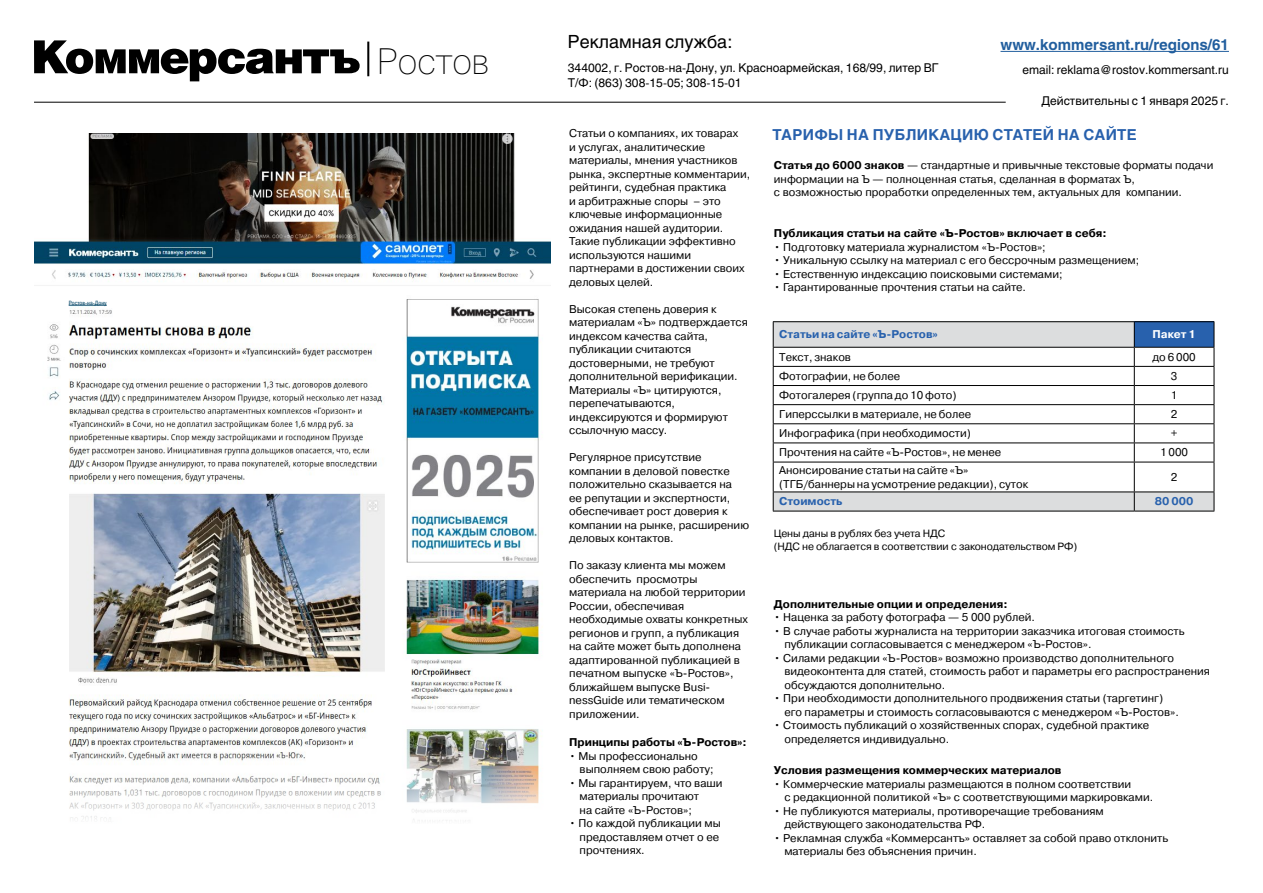
<style>
.page{position:relative;width:1263px;height:893px;background:#fff}
.page>*{position:absolute;margin:0;border:0;box-sizing:border-box;transform-origin:0 0}
.t1{font:35.4px "Helios Thin C";color:#000}
.t2{font:18px "Helios";color:#000}
.t3{font:700 15px "Helios";letter-spacing:.02em;color:#2861ad}
.t4{font:700 15px "Helios";color:#215e9e}
.t5{font:12px/15px "Helios";color:#000}
.t6{font:11.25px/13.5px "Pragmatica";color:#000}
.t7{font:700 11.25px "Pragmatica";color:#000}
.t8{font:700 11.25px "Pragmatica";color:#2861ad}
.t9{font:700 11.25px "Pragmatica";color:#fff}
.t10{font:10.5px/13.5px "Pragmatica";letter-spacing:-.01em;color:#000}
.t11{font:6px "Pragmatica Cond";color:#004465}
.s1{font-weight:700}
</style>
<div class="page">
<div style="left:773px;top:322px;width:361px;height:25px;background:#dcddde"></div>
<div style="left:1134px;top:322px;width:80px;height:25px;background:#2861ad"></div>
<svg style="left:774px;top:348px;width:440px;height:144px"></svg>
<hr style="left:773px;top:321px;width:361px;height:1px;background:#000">
<hr style="left:773px;top:347px;width:361px;height:1px;background:#000">
<hr style="left:773px;top:366px;width:361px;height:1px;background:#000">
<hr style="left:773px;top:385px;width:361px;height:1px;background:#000">
<hr style="left:773px;top:404px;width:361px;height:1px;background:#000">
<hr style="left:773px;top:423px;width:361px;height:1px;background:#000">
<hr style="left:773px;top:443px;width:361px;height:1px;background:#000">
<svg style="left:773px;top:322px;width:1px;height:140px"></svg>
<hr style="left:773px;top:462px;width:1px;height:30px;background:#000">
<hr style="left:1134px;top:321px;width:80px;height:1px;background:#000">
<hr style="left:1134px;top:347px;width:80px;height:1px;background:#000">
<hr style="left:1134px;top:366px;width:80px;height:1px;background:#000">
<hr style="left:1134px;top:385px;width:80px;height:1px;background:#000">
<hr style="left:1134px;top:404px;width:80px;height:1px;background:#000">
<hr style="left:1134px;top:423px;width:80px;height:1px;background:#000">
<hr style="left:1134px;top:443px;width:80px;height:1px;background:#000">
<svg style="left:1134px;top:322px;width:1px;height:140px"></svg>
<svg style="left:1214px;top:322px;width:1px;height:140px"></svg>
<hr style="left:1134px;top:462px;width:1px;height:30px;background:#000">
<hr style="left:1214px;top:462px;width:1px;height:30px;background:#000">
<hr style="left:773px;top:462px;width:361px;height:1px;background:#000">
<hr style="left:773px;top:511px;width:361px;height:1px;background:#000">
<hr style="left:1134px;top:462px;width:80px;height:1px;background:#000">
<hr style="left:1134px;top:511px;width:80px;height:1px;background:#000">
<svg style="left:773px;top:492px;width:442px;height:19px;background:#d0d1d2"></svg>
<hr style="left:34px;top:102px;width:972px;height:1px;background:#000">
<hr style="left:1000px;top:51px;width:229px;height:1px;background:#215e9e">
<svg style="left:34px;top:40px;width:326px;height:41px"></svg>
<hr style="left:367px;top:42px;width:2px;height:34px;background:#000">
<img style="left:34px;top:133px;width:517px;height:688px">
<svg style="left:69px;top:300px;width:48px;height:6px"></svg>
<hr style="left:69px;top:305px;width:38px;height:1px;background:#004465">
<p class="t11" style="left:69px;top:299px;width:40px">Ростов-на-Дону</p>
<h1 class="t1" style="left:377px;top:42px;width:113px">Ростов</h1>
<h2 class="t2" style="left:568px;top:31px;width:166px">Рекламная служба:</h2>
<p class="t5" style="left:568px;top:60px;width:372px">344002, г. Ростов-на-Дону, ул. Красноармейская, 168/99, литер ВГ<br>Т/Ф: (863) 308-15-05; 308-15-01</p>
<h3 class="t4" style="left:1000px;top:36px;width:230px">www.kommersant.ru/regions/61</h3>
<p class="t5" style="left:1022px;top:62px;width:208px">email: reklama@rostov.kommersant.ru</p>
<p class="t5" style="left:1041px;top:93px;width:189px">Действительны с 1 января 2025 г.</p>
<p class="t6" style="left:569px;top:127px;width:171px">Статьи о компаниях, их товарах</p>
<h3 class="t3" style="left:772px;top:126px;width:366px">ТАРИФЫ НА ПУБЛИКАЦИЮ СТАТЕЙ НА САЙТЕ</h3>
<p class="t6" style="left:569px;top:140px;width:183px">и услугах, аналитические материалы, мнения участников рынка, экспертные комментарии, рейтинги, судебная практика<br>и арбитражные споры – это ключевые информационные ожидания нашей аудитории.<br>Такие публикации эффективно используются нашими партнерами в достижении своих деловых целей.</p>
<p class="t6" style="left:569px;top:302px;width:180px">Высокая степень доверия к материалам «Ъ» подтверждается индексом качества сайта, публикации считаются достоверными, не требуют дополнительной верификации.<br>Материалы «Ъ» цитируются, перепечатываются, индексируются и формируют ссылочную массу.</p>
<p class="t6" style="left:569px;top:451px;width:181px">Регулярное присутствие компании в деловой повестке положительно сказывается на<br>ее репутации и экспертности, обеспечивает рост доверия к компании на рынке, расширению деловых контактов.</p>
<p class="t6" style="left:569px;top:559px;width:180px">По заказу клиента мы можем обеспечить просмотры материала на любой территории<br>России, обеспечивая необходимые охваты конкретных регионов и групп, а публикация на сайте может быть дополнена адаптированной публикацией в печатном выпуске «Ъ-Ростов», ближайшем выпуске Busi&shy;nessGuide или тематическом приложении.</p>
<p class="t7" style="left:569px;top:735px;width:179px">Принципы работы «Ъ-Ростов»:</p>
<p class="t6" style="left:580px;top:749px;width:136px;text-indent:-10px">• Мы профессионально выполняем свою работу;</p>
<p class="t6" style="left:580px;top:776px;width:144px;text-indent:-10px">• Мы гарантируем, что ваши материалы прочитают<br>на сайте «Ъ-Ростов»;</p>
<p class="t6" style="left:580px;top:817px;width:143px;text-indent:-10px">• По каждой публикации мы предоставляем отчет о ее прочтениях.</p>
<p class="t6" style="left:774px;top:159px;width:441px"><span class="s1">Статья до 6000 знаков</span> — стандартные и привычные текстовые форматы подачи информации на Ъ — полноценная статья, сделанная в форматах Ъ,<br>с возможностью проработки определенных тем, актуальных для компании.</p>
<p class="t7" style="left:774px;top:226px;width:334px">Публикация статьи на сайте «Ъ-Ростов» включает в себя:</p>
<p class="t6" style="left:774px;top:240px;width:273px">• Подготовку материала журналистом «Ъ-Ростов»;</p>
<p class="t6" style="left:774px;top:254px;width:367px">• Уникальную ссылку на материал с его бессрочным размещением;</p>
<p class="t6" style="left:774px;top:267px;width:290px">• Естественную индексацию поисковыми системами;</p>
<p class="t6" style="left:774px;top:281px;width:254px">• Гарантированные прочтения статьи на сайте.</p>
<p class="t8" style="left:779px;top:327px;width:160px">Статьи на сайте «Ъ-Ростов»</p>
<p class="t9" style="left:1152px;top:327px;width:45px">Пакет 1</p>
<p class="t6" style="left:779px;top:350px;width:73px">Текст, знаков</p>
<p class="t6" style="left:1152px;top:350px;width:45px">до 6 000</p>
<p class="t6" style="left:779px;top:369px;width:123px">Фотографии, не более</p>
<p class="t6" style="left:1171px;top:369px;width:8px">3</p>
<p class="t6" style="left:779px;top:389px;width:179px">Фотогалерея (группа до 10 фото)</p>
<p class="t6" style="left:1171px;top:389px;width:8px">1</p>
<p class="t6" style="left:779px;top:408px;width:194px">Гиперссылки в материале, не более</p>
<p class="t6" style="left:1171px;top:408px;width:8px">2</p>
<p class="t6" style="left:779px;top:427px;width:193px">Инфографика (при необходимости)</p>
<p class="t6" style="left:1171px;top:427px;width:8px">+</p>
<p class="t6" style="left:779px;top:446px;width:224px">Прочтения на сайте «Ъ-Ростов», не менее</p>
<p class="t6" style="left:1160px;top:446px;width:29px">1 000</p>
<p class="t6" style="left:779px;top:464px;width:250px">Анонсирование статьи на сайте «Ъ» (ТГБ/баннеры на усмотрение редакции), суток</p>
<p class="t6" style="left:1171px;top:471px;width:8px">2</p>
<p class="t8" style="left:779px;top:494px;width:65px">Стоимость</p>
<p class="t8" style="left:1155px;top:494px;width:40px">80 000</p>
<p class="t10" style="left:774px;top:527px;width:305px">Цены даны в рублях без учета НДС<br>(НДС не облагается в соответствии с законодательством РФ)</p>
<p class="t7" style="left:774px;top:596px;width:235px">Дополнительные опции и определения:</p>
<p class="t6" style="left:774px;top:611px;width:263px">• Наценка за работу фотографа — 5 000 рублей.</p>
<p class="t6" style="left:784px;top:624px;width:402px;text-indent:-10px">• В случае работы журналиста на территории заказчика итоговая стоимость публикации согласовывается с менеджером «Ъ-Ростов».</p>
<p class="t6" style="left:784px;top:651px;width:427px;text-indent:-10px">• Силами редакции «Ъ-Ростов» возможно производство дополнительного видеоконтента для статей, стоимость работ и параметры его распространения обсуждаются дополнительно.</p>
<p class="t6" style="left:784px;top:692px;width:396px;text-indent:-10px">• При необходимости дополнительного продвижения статьи (таргетинг) его параметры и стоимость согласовываются с менеджером «Ъ-Ростов».</p>
<p class="t6" style="left:784px;top:719px;width:366px;text-indent:-10px">• Стоимость публикаций о хозяйственных спорах, судебной практике определяется индивидуально.</p>
<p class="t7" style="left:774px;top:763px;width:289px">Условия размещения коммерческих материалов</p>
<p class="t6" style="left:784px;top:777px;width:370px;text-indent:-10px">• Коммерческие материалы размещаются в полном соответствии<br>с редакционной политикой «Ъ» с соответствующими маркировками.</p>
<p class="t6" style="left:784px;top:804px;width:321px;text-indent:-10px">• Не публикуются материалы, противоречащие требованиям действующего законодательства РФ.</p>
<p class="t6" style="left:784px;top:831px;width:385px;text-indent:-10px">• Рекламная служба «Коммерсантъ» оставляет за собой право отклонить материалы без объяснения причин.</p>
</div>
